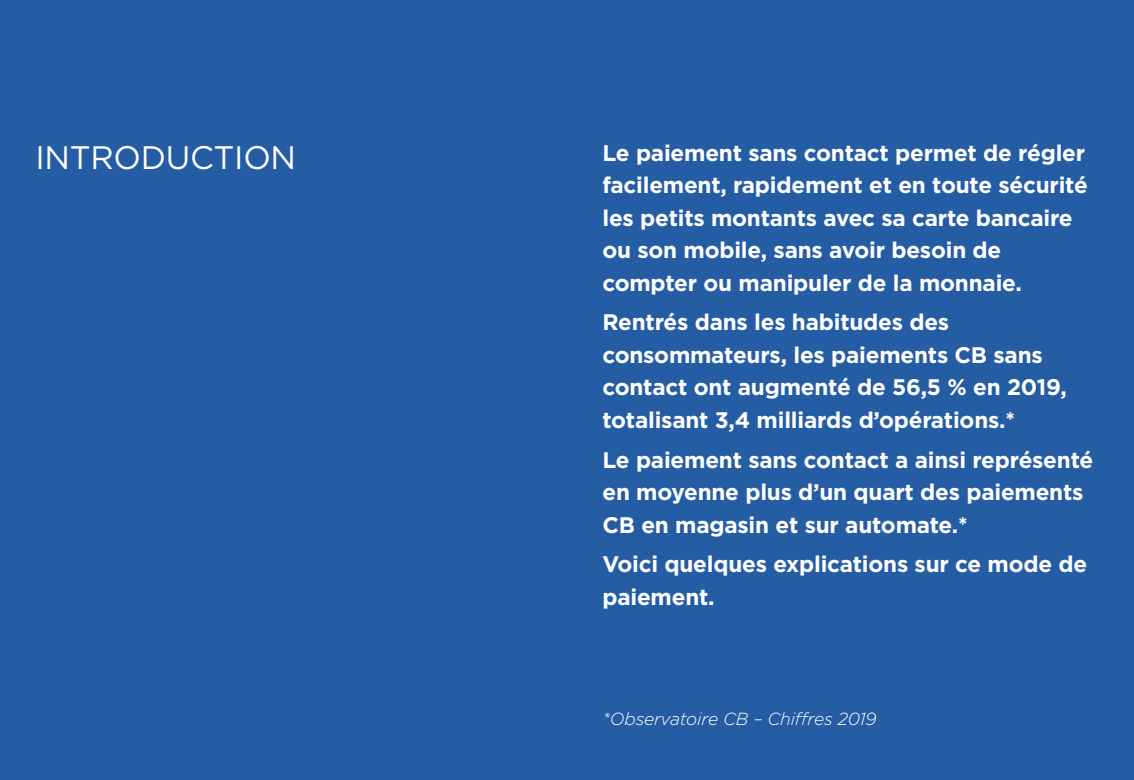
<style>
.page{position:relative;width:1134px;height:780px;background:#255da4}
.page>*{position:absolute;margin:0;border:0;box-sizing:border-box;transform-origin:0 0}
.H2_-_sommaire___intr{font:32.5px "Gotham";letter-spacing:-.01em;color:#fff}
.Texte_intro{font:700 22.5px/32.5px "Gotham";letter-spacing:-.01em;color:#fff}
.Texte_intro-2{font:italic 300 17.5px "Gotham";letter-spacing:-.01em;color:#fff}
</style>
<div class="page">
<h2 class="H2_-_sommaire___intr" style="left:35px;top:136px;width:262px">INTRODUCTION</h2>
<p class="Texte_intro" style="left:602px;top:136px;width:487px">Le paiement sans contact permet de régler facilement, rapidement et en toute sécurité les petits montants avec sa carte bancaire ou son mobile, sans avoir besoin de compter ou manipuler de la monnaie.</p>
<p class="Texte_intro" style="left:602px;top:306px;width:466px">Rentrés dans les habitudes des consommateurs, les paiements CB sans contact ont augmenté de 56,5 % en 2019, totalisant 3,4 milliards d’opérations.*</p>
<p class="Texte_intro" style="left:602px;top:443px;width:492px">Le paiement sans contact a ainsi représenté en moyenne plus d’un quart des paiements<br>CB en magasin et sur automate.*</p>
<p class="Texte_intro" style="left:602px;top:547px;width:486px">Voici quelques explications sur ce mode de paiement.</p>
<p class="Texte_intro-2" style="left:602px;top:707px;width:276px">*Observatoire CB – Chiffres 2019</p>
</div>
